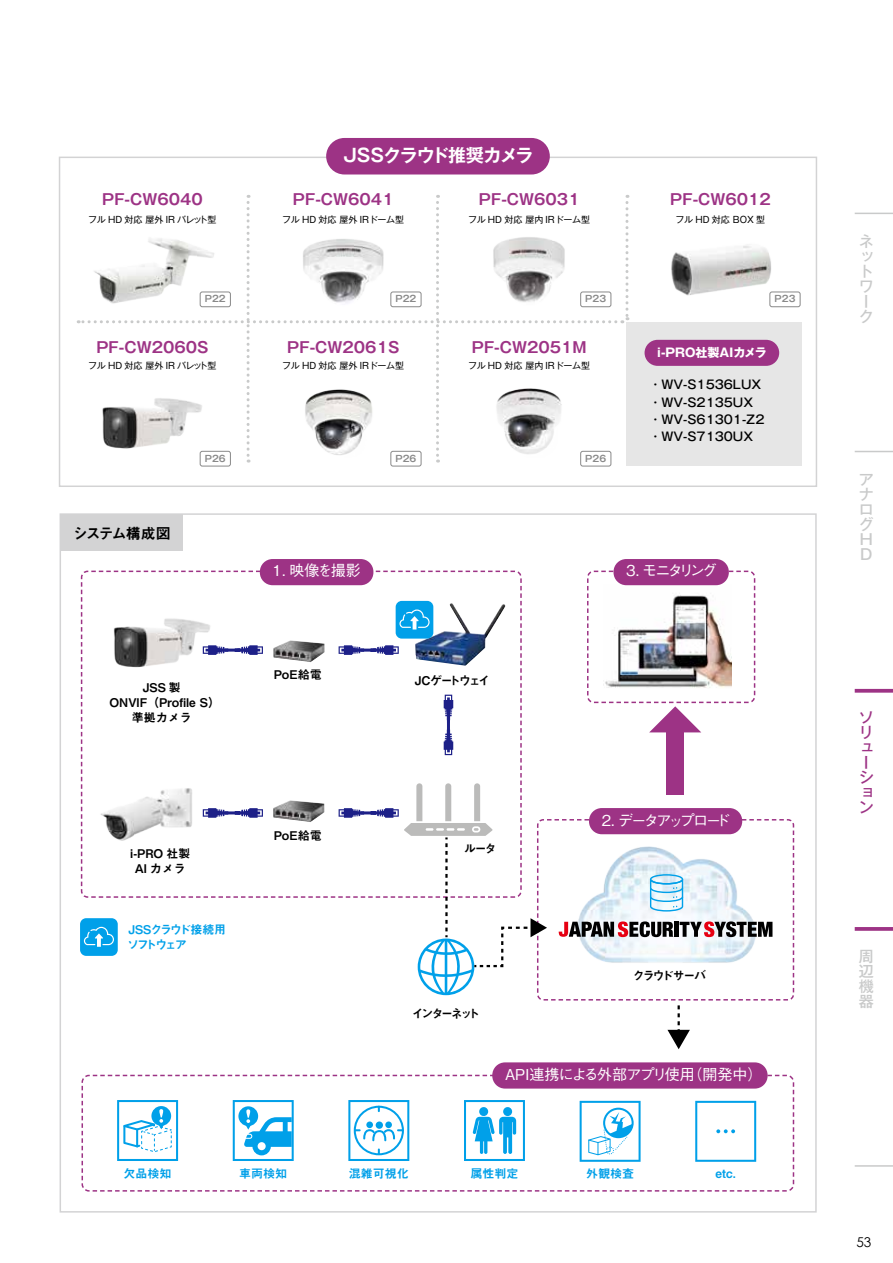
<style>
.page{position:relative;width:893px;height:1263px;background:#fff}
.page>*{position:absolute;margin:0;border:0;box-sizing:border-box;transform-origin:0 0}
.t1{font:700 18px "Gothic MB101 Pro De";letter-spacing:-.05em;color:#fff}
.t2{font:700 15px "Gothic MB101 Pro De";color:#9d3385}
.t3{font:500 15px "Gothic BBB Pr 6 N";letter-spacing:-.02em;color:#fff}
.t4{font:500 15px/15px "Gothic MB101 Pr 5";color:#c9caca;text-align:justify}
.t5{font:500 15px "Gothic BBB Pr 6 N";letter-spacing:-.125em;color:#fff}
.t6{font:500 15px "Gothic BBB Pr 6 N";letter-spacing:-.17em;color:#fff}
.t7{font:500 15px/15px "Gothic MB101 Pr 5";color:#9d3385}
.t8{font:15px "Midashi Go Pro MB31";letter-spacing:-.095em;color:#000}
.t9{font:13.5px "Century Gothic";color:#000}
.t10{font:12px/15px "Midashi Go Pro MB31";color:#000;text-align:center}
.t11{font:500 12px/17.4px "Gothic MB101 Pro";color:#000}
.t12{font:12px "Midashi Go Pro MB31";color:#00a0e9}
.t13{font:12px/15px "Midashi Go Pro MB31";letter-spacing:-.145em;color:#00a0e9}
.t14{font:700 12px "Gothic MB101 Pro";color:#fff}
.t15{font:12px "Midashi Go Pro MB31";letter-spacing:-.135em;color:#000}
.t16{font:12px "Midashi Go Pro MB31";letter-spacing:-.195em;color:#000}
.t17{font:12px "Midashi Go Pro MB31";letter-spacing:-.14em;color:#000}
.t18{font:9px "Gothic MB101 Pro";color:#000}
.t19{font:9px "Gothic MB101 Pro";letter-spacing:-.035em;color:#000}
.t20{font:700 9px "Gothic MB101 Pro De";color:#898989}
</style>
<div class="page">
<hr style="left:855px;top:213px;width:38px;height:1px;background:#c9caca">
<hr style="left:855px;top:451px;width:38px;height:1px;background:#c9caca">
<svg style="left:855px;top:689px;width:38px;height:4px"></svg>
<svg style="left:855px;top:927px;width:38px;height:4px"></svg>
<hr style="left:855px;top:1165px;width:38px;height:2px;background:#c9caca">
<img style="left:538px;top:824px;width:257px;height:175px">
<div style="left:82px;top:1075px;width:712px;height:116px;border:2px dashed #9d3385;border-radius:7px"></div>
<div style="left:587px;top:571px;width:168px;height:132px;border:2px dashed #9d3385;border-radius:6px"></div>
<div style="left:81px;top:571px;width:441px;height:327px;border:2px dashed #9d3385;border-radius:6px"></div>
<div style="left:60px;top:514px;width:123px;height:36px;background:#d3d3d4"></div>
<img style="left:273px;top:800px;width:51px;height:22px">
<img style="left:273px;top:640px;width:52px;height:22px">
<hr style="left:225px;top:811px;width:15px;height:3px;background:#1d2088">
<svg style="left:203px;top:808px;width:25px;height:10px"></svg>
<svg style="left:237px;top:808px;width:26px;height:10px"></svg>
<hr style="left:447px;top:717px;width:3px;height:16px;background:#1d2088">
<svg style="left:444px;top:730px;width:9px;height:25px"></svg>
<svg style="left:444px;top:695px;width:9px;height:25px"></svg>
<hr style="left:225px;top:649px;width:15px;height:3px;background:#1d2088">
<svg style="left:217px;top:646px;width:11px;height:8px"></svg>
<svg style="left:237px;top:645px;width:26px;height:10px"></svg>
<hr style="left:361px;top:811px;width:15px;height:3px;background:#1d2088">
<svg style="left:339px;top:808px;width:25px;height:10px"></svg>
<hr style="left:361px;top:649px;width:15px;height:3px;background:#1d2088">
<svg style="left:339px;top:645px;width:25px;height:10px"></svg>
<svg style="left:373px;top:645px;width:26px;height:10px"></svg>
<img style="left:100px;top:788px;width:92px;height:53px">
<img style="left:537px;top:862px;width:280px;height:136px">
<hr style="left:674px;top:922px;width:4px;height:15px;background:#000">
<svg style="left:559px;top:921px;width:114px;height:16px"></svg>
<svg style="left:680px;top:921px;width:92px;height:16px"></svg>
<svg style="left:650px;top:874px;width:33px;height:37px"></svg>
<img style="left:603px;top:584px;width:129px;height:104px">
<div style="left:613px;top:559px;width:116px;height:26px;background:#9d3385;border-radius:13px"></div>
<div style="left:589px;top:808px;width:153px;height:26px;background:#9d3385;border-radius:13px"></div>
<div style="left:492px;top:1062px;width:276px;height:26px;background:#9d3385;border-radius:13px"></div>
<div style="left:260px;top:559px;width:113px;height:26px;background:#9d3385;border-radius:13px"></div>
<div style="left:667px;top:722px;width:17px;height:72px;background:#9d3385"></div>
<svg style="left:649px;top:706px;width:52px;height:26px"></svg>
<svg style="left:667px;top:1005px;width:23px;height:44px"></svg>
<div style="left:326px;top:138px;width:224px;height:36px;background:#9d3385"></div>
<svg style="left:78px;top:195px;width:538px;height:268px"></svg>
<svg style="left:622px;top:195px;width:6px;height:128px"></svg>
<svg style="left:117px;top:1100px;width:61px;height:61px"></svg>
<svg style="left:233px;top:1100px;width:61px;height:61px"></svg>
<svg style="left:348px;top:1100px;width:61px;height:61px"></svg>
<svg style="left:464px;top:1100px;width:61px;height:61px"></svg>
<svg style="left:580px;top:1101px;width:61px;height:61px"></svg>
<svg style="left:695px;top:1101px;width:61px;height:61px"></svg>
<img style="left:489px;top:386px;width:79px;height:72px">
<img style="left:95px;top:387px;width:114px;height:69px">
<img style="left:300px;top:386px;width:78px;height:71px">
<img style="left:488px;top:235px;width:82px;height:75px">
<img style="left:87px;top:232px;width:132px;height:75px">
<img style="left:671px;top:245px;width:104px;height:51px">
<img style="left:301px;top:233px;width:84px;height:76px">
<div style="left:626px;top:323px;width:175px;height:143px;background:#e6e6e6"></div>
<svg style="left:645px;top:340px;width:134px;height:26px"></svg>
<div style="left:200px;top:292px;width:31px;height:15px;border:1px solid #898989;border-radius:2px"></div>
<div style="left:390px;top:292px;width:31px;height:15px;border:1px solid #898989;border-radius:2px"></div>
<div style="left:200px;top:451px;width:31px;height:15px;border:1px solid #898989;border-radius:2px"></div>
<div style="left:390px;top:451px;width:31px;height:15px;border:1px solid #898989;border-radius:2px"></div>
<div style="left:580px;top:451px;width:31px;height:15px;border:1px solid #898989;border-radius:2px"></div>
<div style="left:580px;top:292px;width:31px;height:15px;border:1px solid #898989;border-radius:2px"></div>
<div style="left:769px;top:292px;width:31px;height:15px;border:1px solid #898989;border-radius:2px"></div>
<img style="left:113px;top:618px;width:104px;height:50px">
<img style="left:415px;top:603px;width:90px;height:63px">
<div style="left:80px;top:918px;width:38px;height:38px;background:#00a0e9;border-radius:6px"></div>
<svg style="left:84px;top:927px;width:30px;height:20px"></svg>
<div style="left:396px;top:601px;width:37px;height:38px;background:#00a0e9;border-radius:6px"></div>
<svg style="left:399px;top:609px;width:31px;height:20px"></svg>
<svg style="left:373px;top:783px;width:174px;height:212px"></svg>
<p class="t2" style="left:102px;top:187px;width:102px">PF-CW6040</p>
<p class="t19" style="left:88px;top:212px;width:130px">フル HD 対応 屋外 IR バレット型</p>
<p class="t1" style="left:343px;top:140px;width:192px">JSSクラウド推奨カメラ</p>
<p class="t2" style="left:293px;top:187px;width:102px">PF-CW6041</p>
<p class="t18" style="left:282px;top:212px;width:123px">フル HD 対応 屋外 IRドーム型</p>
<p class="t2" style="left:479px;top:187px;width:102px">PF-CW6031</p>
<p class="t18" style="left:468px;top:212px;width:123px">フル HD 対応 屋内 IRドーム型</p>
<p class="t2" style="left:670px;top:187px;width:102px">PF-CW6012</p>
<p class="t18" style="left:675px;top:212px;width:91px">フル HD 対応 BOX 型</p>
<p class="t20" style="left:205px;top:291px;width:22px">P22</p>
<p class="t20" style="left:395px;top:291px;width:22px">P22</p>
<p class="t20" style="left:585px;top:291px;width:22px">P23</p>
<p class="t20" style="left:774px;top:291px;width:22px">P23</p>
<p class="t2" style="left:96px;top:335px;width:114px">PF-CW2060S</p>
<p class="t19" style="left:88px;top:358px;width:130px">フル HD 対応 屋外 IR バレット型</p>
<p class="t2" style="left:287px;top:335px;width:114px">PF-CW2061S</p>
<p class="t18" style="left:282px;top:358px;width:123px">フル HD 対応 屋外 IRドーム型</p>
<p class="t2" style="left:472px;top:335px;width:116px">PF-CW2051M</p>
<p class="t18" style="left:468px;top:358px;width:123px">フル HD 対応 屋内 IRドーム型</p>
<p class="t14" style="left:657px;top:342px;width:111px">i-PRO社製AIカメラ</p>
<p class="t11" style="left:649px;top:374px;width:117px">・WV-S1536LUX・WV-S2135UX・WV-S61301-Z2・WV-S7130UX</p>
<p class="t8" style="left:73px;top:521px;width:99px">システム構成図</p>
<p class="t20" style="left:205px;top:451px;width:22px">P26</p>
<p class="t20" style="left:395px;top:451px;width:22px">P26</p>
<p class="t20" style="left:585px;top:451px;width:22px">P26</p>
<p class="t5" style="left:273px;top:559px;width:90px">1．映像を撮影</p>
<p class="t5" style="left:626px;top:559px;width:92px">3．モニタリング</p>
<p class="t10" style="left:110px;top:679px;width:112px">JSS 製<br>ONVIF（Profile S）準拠カメラ</p>
<p class="t10" style="left:274px;top:666px;width:49px">PoE給電</p>
<p class="t15" style="left:415px;top:670px;width:77px">JCゲートウェイ</p>
<p class="t10" style="left:274px;top:827px;width:49px">PoE給電</p>
<p class="t10" style="left:130px;top:844px;width:62px">i-PRO 社製</p>
<p class="t10" style="left:464px;top:840px;width:34px">ルータ</p>
<p class="t10" style="left:135px;top:859px;width:53px">AI カメラ</p>
<p class="t6" style="left:602px;top:808px;width:130px">2．データアップロード</p>
<p class="t13" style="left:127px;top:921px;width:100px">JSSクラウド接続用ソフトウェア</p>
<p class="t16" style="left:412px;top:1004px;width:70px">インターネット</p>
<p class="t17" style="left:633px;top:966px;width:75px">クラウドサーバ</p>
<p class="t3" style="left:505px;top:1062px;width:259px">API連携による外部アプリ使用（開発中）</p>
<p class="t12" style="left:124px;top:1163px;width:49px">欠品検知</p>
<p class="t12" style="left:239px;top:1163px;width:49px">車両検知</p>
<p class="t12" style="left:349px;top:1163px;width:61px">混雑可視化</p>
<p class="t12" style="left:470px;top:1163px;width:49px">属性判定</p>
<p class="t12" style="left:586px;top:1163px;width:49px">外観検査</p>
<p class="t12" style="left:716px;top:1163px;width:22px">etc.</p>
<p class="t4" style="left:859px;top:233px;width:16px;text-align:left">ネットワーク</p>
<p class="t4" style="left:859px;top:471px;width:16px">アナログＨＤ</p>
<p class="t7" style="left:859px;top:709px;width:16px">ソリューション</p>
<p class="t4" style="left:859px;top:947px;width:16px">周辺機器</p>
<p class="t9" style="left:856px;top:1233px;width:16px">53</p>
</div>
